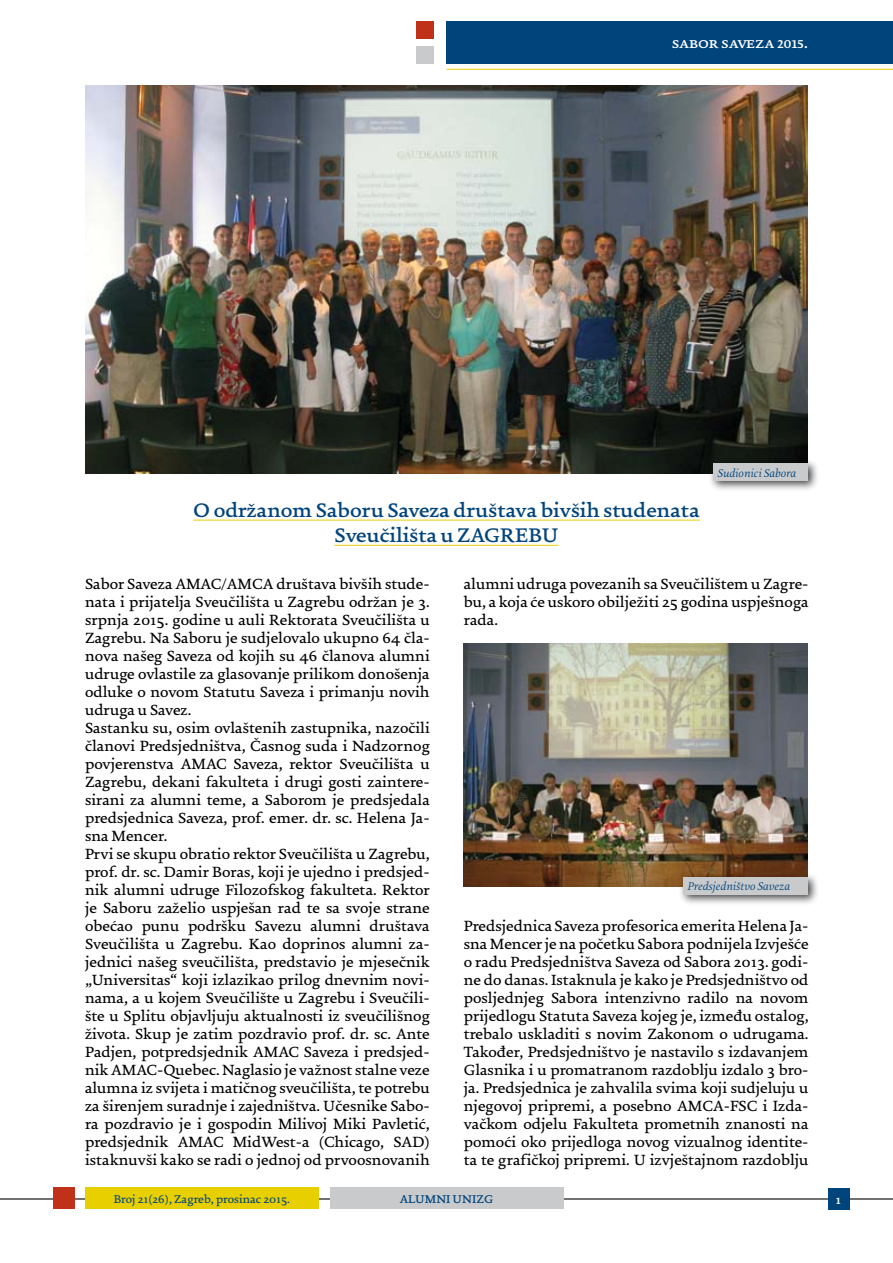
<style>
.page{position:relative;width:893px;height:1263px;background:#fff}
.page>*{position:absolute;margin:0;border:0;box-sizing:border-box;transform-origin:0 0}
.t1{font:700 21px/25.2px "Uni Zg";color:#00447c;text-align:center}
.t2{font:500 15.75px/18px "Uni Zg";color:#000;text-align:justify}
.t3{font:700 15.75px "Uni Zg";letter-spacing:-.015em;color:#fff}
.t4{font:700 13.5px "Uni Zg";color:#fff}
.t5{font:italic 300 12px "Uni Zg";color:#00447c}
.t6{font:500 12px "Uni Zg";color:#00447c}
.t7{font:700 12px "Uni Zg";color:#00447c}
</style>
<div class="page">
<hr style="left:0;top:1198px;width:893px;height:1px;background:#717073">
<div style="left:828px;top:1188px;width:21px;height:21px;background:#00447c"></div>
<div style="left:53px;top:1188px;width:21px;height:21px;background:#c0311a"></div>
<div style="left:330px;top:1188px;width:233px;height:21px;background:#c9cacc"></div>
<div style="left:85px;top:1188px;width:234px;height:21px;background:#e8cf00"></div>
<div style="left:446px;top:21px;width:447px;height:43px;background:#00447c"></div>
<div style="left:417px;top:47px;width:17px;height:17px;background:#c9cacc"></div>
<div style="left:417px;top:21px;width:17px;height:17px;background:#c0311a"></div>
<hr style="left:446px;top:69px;width:447px;height:1px;background:#e8cf00">
<img style="left:85px;top:85px;width:723px;height:388px">
<hr style="left:193px;top:520px;width:507px;height:1px;background:#e8cf00">
<hr style="left:334px;top:545px;width:224px;height:1px;background:#e8cf00">
<img style="left:463px;top:643px;width:345px;height:243px">
<div style="left:678px;top:872px;width:141px;height:33px;background:#000;opacity:.75"></div>
<div style="left:683px;top:877px;width:125px;height:17px;background:#c9cacc"></div>
<div style="left:708px;top:459px;width:111px;height:33px;background:#000;opacity:.75"></div>
<div style="left:713px;top:464px;width:95px;height:17px;background:#c9cacc"></div>
<p class="t3" style="left:672px;top:35px;width:138px">sabor saveza 2015.</p>
<h1 class="t1" style="left:193px;top:499px;width:508px">O održanom Saboru Saveza društava bivših studenata<br>Sveučilišta u ZAGREBU</h1>
<p class="t5" style="left:717px;top:466px;width:80px">Sudionici Sabora</p>
<p class="t2" style="left:85px;top:576px;width:346px;text-align:left">Sabor Saveza AMAC/AMCA društava bivših stude&shy;nata i prijatelja Sveučilišta u Zagrebu održan je 3. srpnja 2015. godine u auli Rektorata Sveučilišta u Zagrebu. Na Saboru je sudjelovalo ukupno 64 čla&shy;nova našeg Saveza od kojih su 46 članova alumni udruge ovlastile za glasovanje prilikom donošenja odluke o novom Statutu Saveza i primanju novih udruga u Savez.<br>Sastanku su, osim ovlaštenih zastupnika, nazočili članovi Predsjedništva, Časnog suda i Nadzornog povjerenstva AMAC Saveza, rektor Sveučilišta u Zagrebu, dekani fakulteta i drugi gosti zaintere&shy;sirani za alumni teme, a Saborom je predsjedala predsjednica Saveza, prof. emer. dr. sc. Helena Ja&shy;sna Mencer.<br>Prvi se skupu obratio rektor Sveučilišta u Zagrebu, prof. dr. sc. Damir Boras, koji je ujedno i predsjed&shy;nik alumni udruge Filozofskog fakulteta. Rektor je Saboru zaželio uspješan rad te sa svoje strane obećao punu podršku Savezu alumni društava Sveučilišta u Zagrebu. Kao doprinos alumni za&shy;jednici našeg sveučilišta, predstavio je mjesečnik „Universitas“ koji izlazikao prilog dnevnim novi&shy;nama, a u kojem Sveučilište u Zagrebu i Sveučili&shy;šte u Splitu objavljuju aktualnosti iz sveučilišnog života. Skup je zatim pozdravio prof. dr. sc. Ante Padjen, potpredsjednik AMAC Saveza i predsjed&shy;nik AMAC-Quebec. Naglasio je važnost stalne veze alumna iz svijeta i matičnog sveučilišta, te potrebu za širenjem suradnje i zajedništva. Učesnike Sabo&shy;ra pozdravio je i gospodin Milivoj Miki Pavletić, predsjednik AMAC MidWest-a (Chicago, SAD) istaknuvši kako se radi o jednoj od prvoosnovanih</p>
<p class="t2" style="left:464px;top:576px;width:346px">alumni udruga povezanih sa Sveučilištem u Zagre&shy;bu, a koja će uskoro obilježiti 25 godina uspješnoga rada.</p>
<p class="t5" style="left:688px;top:880px;width:104px">Predsjedništvo Saveza</p>
<p class="t2" style="left:464px;top:918px;width:346px">Predsjednica Saveza profesorica emerita Helena Ja&shy;sna Mencer je na početku Sabora podnijela Izvješće o radu Predsjedništva Saveza od Sabora 2013. godi&shy;ne do danas. Istaknula je kako je Predsjedništvo od posljednjeg Sabora intenzivno radilo na novom prijedlogu Statuta Saveza kojeg je, između ostalog, trebalo uskladiti s novim Zakonom o udrugama.<br>Također, Predsjedništvo je nastavilo s izdavanjem Glasnika i u promatranom razdoblju izdalo 3 bro&shy;ja. Predsjednica je zahvalila svima koji sudjeluju u njegovoj pripremi, a posebno AMCA-FSC i Izda&shy;vačkom odjelu Fakulteta prometnih znanosti na pomoći oko prijedloga novog vizualnog identite&shy;ta te grafičkoj pripremi. U izvještajnom razdoblju</p>
<p class="t6" style="left:114px;top:1193px;width:178px">Broj 21(26), Zagreb, prosinac 2015.</p>
<p class="t7" style="left:400px;top:1193px;width:95px">ALUMNI UNIZG</p>
<p class="t4" style="left:836px;top:1192px;width:7px">1</p>
</div>
